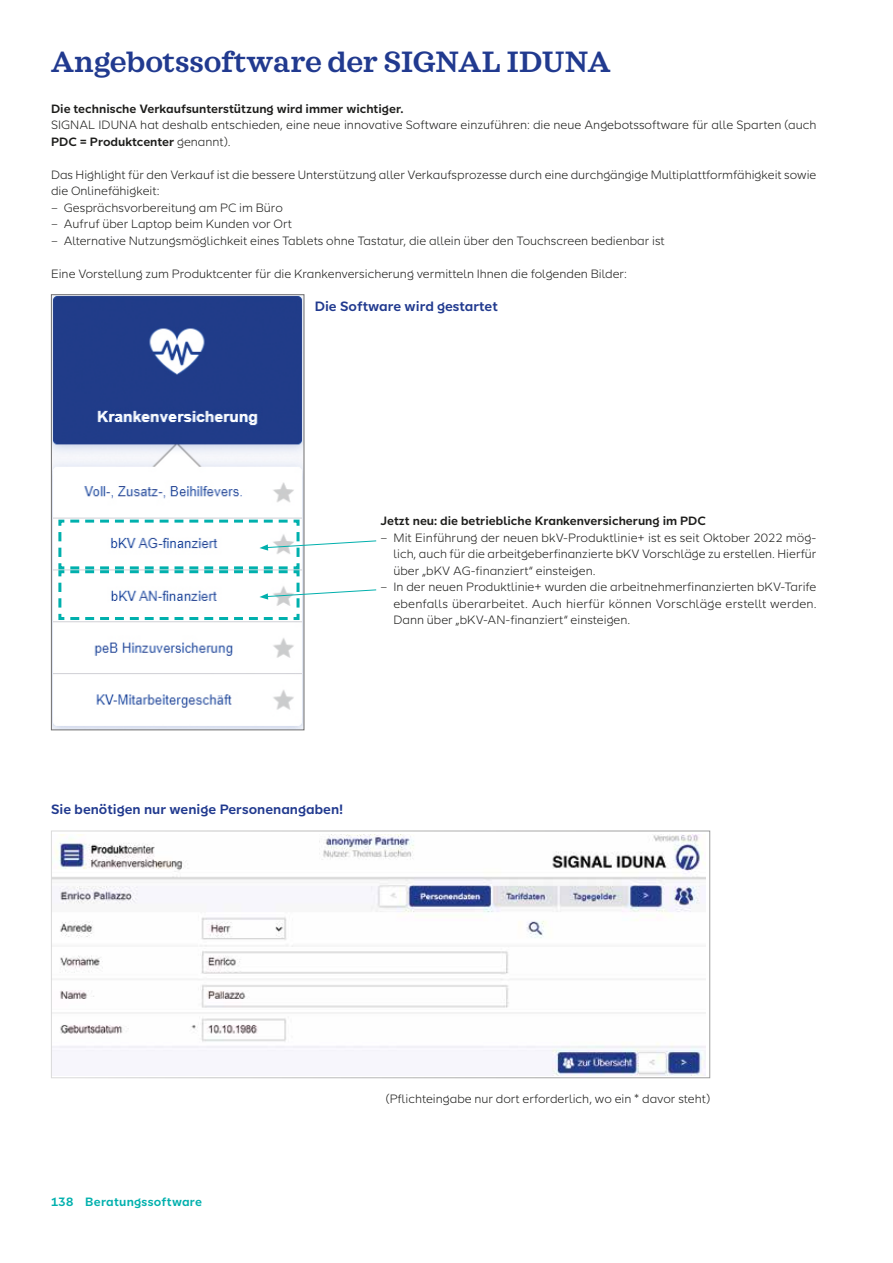
<style>
.page{position:relative;width:893px;height:1263px;background:#fff}
.page>*{position:absolute;margin:0;border:0;box-sizing:border-box;transform-origin:0 0}
.t1{font:600 30px "SI Serif";letter-spacing:-.005em;color:#213a8f}
.t2{font:600 13.5px "SI Sans";color:#213a8f}
.t3{font:300 12px/16.5px "SI Sans";color:#1d1d1b}
.t4{font:600 12px "SI Sans";color:#1d1d1b}
.t5{font:600 12px "SI Sans";letter-spacing:.02em;color:#00b0ad}
.s1{font-weight:600}
</style>
<div class="page">
<img style="left:53px;top:296px;width:249px;height:432px">
<div style="left:51px;top:294px;width:253px;height:436px;border:1px solid #706f6f"></div>
<svg style="left:57px;top:518px;width:320px;height:103px"></svg>
<img style="left:53px;top:835px;width:653px;height:241px">
<div style="left:51px;top:831px;width:659px;height:247px;border:1px solid #fff"></div>
<h1 class="t1" style="left:51px;top:43px;width:561px">Angebotssoftware der SIGNAL IDUNA</h1>
<p class="t4" style="left:51px;top:100px;width:354px">Die technische Verkaufsunterstützung wird immer wichtiger.</p>
<p class="t3" style="left:51px;top:116px;width:767px">SIGNAL IDUNA hat deshalb entschieden, eine neue innovative Software einzuführen: die neue Angebotssoftware für alle Sparten (auch<br><span class="s1">PDC = Produktcenter</span> genannt).</p>
<p class="t3" style="left:51px;top:166px;width:767px">Das Highlight für den Verkauf ist die bessere Unterstützung aller Verkaufsprozesse durch eine durchgängige Multiplattformfähigkeit sowie die Onlinefähigkeit:</p>
<p class="t3" style="left:51px;top:199px;width:233px">– Gesprächsvorbereitung am PC im Büro</p>
<p class="t3" style="left:51px;top:215px;width:243px">– Aufruf über Laptop beim Kunden vor Ort</p>
<p class="t3" style="left:51px;top:232px;width:615px">– Alternative Nutzungsmöglichkeit eines Tablets ohne Tastatur, die allein über den Touchscreen bedienbar ist</p>
<p class="t3" style="left:51px;top:265px;width:577px">Eine Vorstellung zum Produktcenter für die Krankenversicherung vermitteln Ihnen die folgenden Bilder:</p>
<p class="t2" style="left:315px;top:296px;width:185px">Die Software wird gestartet</p>
<p class="t4" style="left:381px;top:512px;width:327px">Jetzt neu: die betriebliche Krankenversicherung im PDC</p>
<p class="t3" style="left:393px;top:529px;width:424px;text-align:justify;text-indent:-13px">– Mit Einführung der neuen bkV-Produktlinie+ ist es seit Oktober 2022 mög&shy;lich, auch für die arbeitgeberfinanzierte bKV Vorschläge zu erstellen. Hierfür über „bKV AG-finanziert“ einsteigen.</p>
<p class="t3" style="left:393px;top:578px;width:425px;text-align:justify;text-indent:-13px">– In der neuen Produktlinie+ wurden die arbeitnehmerfinanzierten bKV-Tarife ebenfalls überarbeitet. Auch hierfür können Vorschläge erstellt werden.<br>Dann über „bKV-AN-finanziert“ einsteigen.</p>
<p class="t2" style="left:51px;top:799px;width:294px">Sie benötigen nur wenige Personenangaben!</p>
<p class="t5" style="left:51px;top:1193px;width:153px">138 Beratungssoftware</p>
<p class="t3" style="left:386px;top:1090px;width:326px">(Pflichteingabe nur dort erforderlich, wo ein * davor steht)</p>
</div>
